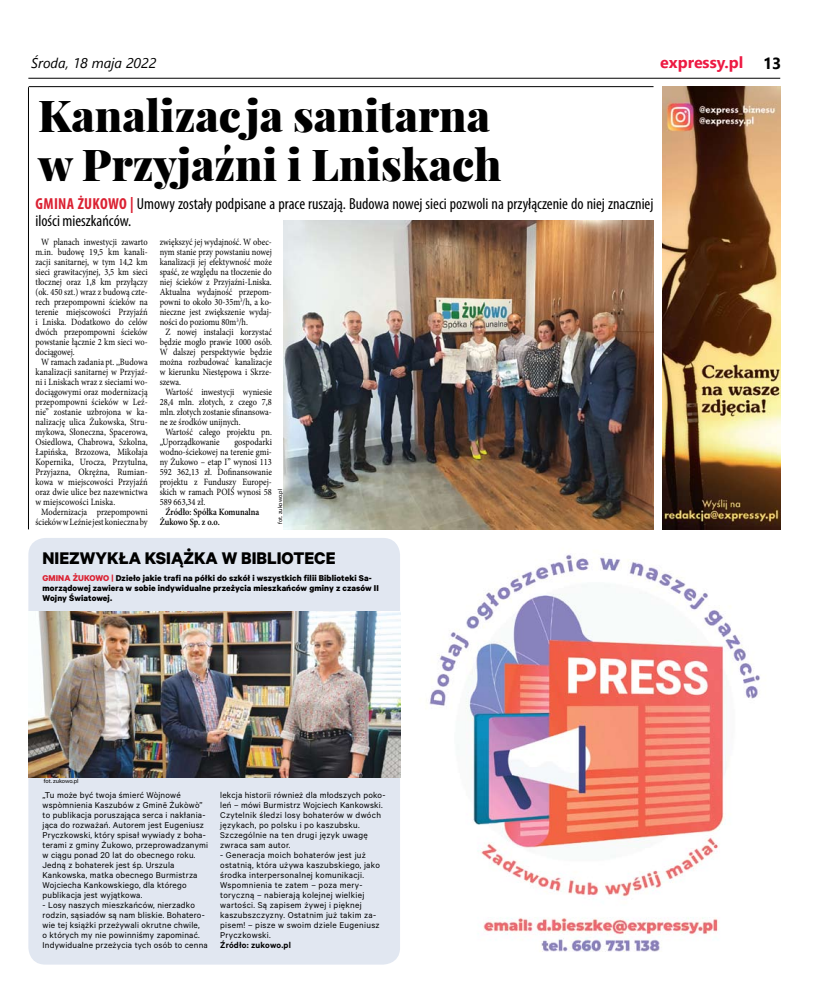
<style>
.page{position:relative;width:820px;height:993px;background:#fff}
.page>*{position:absolute;margin:0;border:0;box-sizing:border-box;transform-origin:0 0}
.t1{font:900 44px/49px "Playfair Display";color:#000}
.t2{font:700 19px "Calibre";color:#000}
.t3{font:condensed 16px/17px "Myriad Pro";color:#000}
.t4{font:700 16px "Segoe UI";color:#ed1942}
.t5{font:700 condensed 16px "Myriad Pro";letter-spacing:.02em;color:#db2233}
.t6{font:italic 14px "Segoe UI";color:#000}
.t7{font:9.6px/10px "Minion Pro";color:#000;text-align:justify;scale:.87 1}
.t8{font:600 9.6px/10px "Minion Pro";color:#000;scale:.87 1}
.t9{font:9.5px/10px "Calibre";letter-spacing:.02em;color:#000}
.t10{font:700 9.5px/10px "Calibre";letter-spacing:.01em;color:#000}
.t11{font:600 9.5px "Calibre";letter-spacing:.02em;color:#000}
.t12{font:700 9.5px "Calibre";color:#db2233}
.t13{font:6px "Myriad Pro";color:#000}
.s1{color:#000}
.s2{font-weight:700;color:#db2233}
.s3{color:#db2233}
</style>
<div class="page">
<hr style="left:28px;top:78px;width:752px;height:1px;background:#000">
<hr style="left:29px;top:86px;width:624px;height:1px;background:#000">
<hr style="left:28px;top:87px;width:1px;height:442px;background:#000">
<img style="left:284px;top:220px;width:369px;height:309px">
<img style="left:662px;top:86px;width:118px;height:443px">
<div style="left:28px;top:537px;width:372px;height:427px;background:#e1e7f1;border-radius:17px"></div>
<img style="left:28px;top:611px;width:372px;height:166px">
<img style="left:429px;top:554px;width:331px;height:398px">
<h3 class="t6" style="left:31px;top:50px;width:126px">Środa, 18 maja 2022</h3>
<h3 class="t4" style="left:660px;top:48px;width:123px">expressy.pl <span class="s1">13</span></h3>
<h1 class="t1" style="left:38px;top:90px;width:464px">Kanalizacja sanitarna w Przyjaźni i Lniskach</h1>
<h3 class="t5" style="left:36px;top:194px;width:75px">GMINA ŻUKOWO</h3>
<h3 class="t3" style="left:35px;top:195px;width:619px;text-indent:95px"><span class="s2">|</span> Umowy zostały podpisane a prace ruszają. Budowa nowej sieci pozwoli na przyłączenie do niej znaczniej ilości mieszkańców.</h3>
<p class="t7" style="left:41px;top:237px;width:124px">W planach inwestycji zawarto</p>
<p class="t7" style="left:35px;top:247px;width:130px">m.in. budowę 19,5 km kanali-</p>
<p class="t7" style="left:35px;top:257px;width:130px">zacji sanitarnej, w tym 14,2 km</p>
<p class="t7" style="left:35px;top:267px;width:130px">sieci grawitacyjnej, 3,5 km sieci</p>
<p class="t7" style="left:35px;top:277px;width:130px">tłocznej oraz 1,8 km przyłączy</p>
<p class="t7" style="left:35px;top:287px;width:130px">(ok. 450 szt.) wraz z budową czte-</p>
<p class="t7" style="left:35px;top:297px;width:130px">rech przepompowni ścieków na</p>
<p class="t7" style="left:35px;top:307px;width:130px">terenie miejscowości Przyjaźń</p>
<p class="t7" style="left:35px;top:317px;width:130px">i Lniska. Dodatkowo do celów</p>
<p class="t7" style="left:35px;top:327px;width:130px">dwóch przepompowni ścieków</p>
<p class="t7" style="left:35px;top:337px;width:130px">powstanie łącznie 2 km sieci wo-</p>
<p class="t7" style="left:35px;top:347px;width:47px">dociągowej.</p>
<p class="t7" style="left:41px;top:357px;width:124px">W ramach zadania pt. ,,Budowa</p>
<p class="t7" style="left:35px;top:366px;width:130px">kanalizacji sanitarnej w Przyjaź-</p>
<p class="t7" style="left:35px;top:376px;width:130px">ni i Lniskach wraz z sieciami wo-</p>
<p class="t7" style="left:35px;top:386px;width:130px">dociągowymi oraz modernizacją</p>
<p class="t7" style="left:35px;top:396px;width:130px">przepompowni ścieków w Leź-</p>
<p class="t7" style="left:35px;top:406px;width:130px">nie” zostanie uzbrojona w ka-</p>
<p class="t7" style="left:35px;top:416px;width:130px">nalizację ulica Żukowska, Stru-</p>
<p class="t7" style="left:35px;top:426px;width:130px">mykowa, Słoneczna, Spacerowa,</p>
<p class="t7" style="left:35px;top:436px;width:130px">Osiedlowa, Chabrowa, Szkolna,</p>
<p class="t7" style="left:35px;top:446px;width:130px">Łapińska, Brzozowa, Mikołaja</p>
<p class="t7" style="left:35px;top:456px;width:130px">Kopernika, Urocza, Przytulna,</p>
<p class="t7" style="left:35px;top:466px;width:130px">Przyjazna, Okrężna, Rumian-</p>
<p class="t7" style="left:35px;top:476px;width:130px">kowa w miejscowości Przyjaźń</p>
<p class="t7" style="left:35px;top:486px;width:130px">oraz dwie ulice bez nazewnictwa</p>
<p class="t7" style="left:35px;top:496px;width:93px">w miejscowości Lniska.</p>
<p class="t7" style="left:41px;top:506px;width:124px">Modernizacja przepompowni</p>
<p class="t7" style="left:35px;top:516px;width:130px">ścieków wLeźnie jest konieczna by</p>
<p class="t7" style="left:160px;top:236px;width:130px">zwiększyć jej wydajność. W obec-</p>
<p class="t7" style="left:160px;top:246px;width:130px">nym stanie przy powstaniu nowej</p>
<p class="t7" style="left:160px;top:256px;width:130px">kanalizacji jej efektywność może</p>
<p class="t7" style="left:160px;top:266px;width:130px">spaść, ze względu na tłoczenie do</p>
<p class="t7" style="left:160px;top:276px;width:130px">niej ścieków z Przyjaźni-Lniska.</p>
<p class="t7" style="left:160px;top:286px;width:130px">Aktualna wydajność przepom-</p>
<p class="t7" style="left:160px;top:296px;width:130px">powni to około 30-35m<sup>3</sup>/h, a ko-</p>
<p class="t7" style="left:160px;top:307px;width:130px">nieczne jest zwiększenie wydaj-</p>
<p class="t7" style="left:160px;top:317px;width:103px">ności do poziomu 80m<sup>3</sup>/h.</p>
<p class="t7" style="left:165px;top:327px;width:124px">Z nowej instalacji korzystać</p>
<p class="t7" style="left:160px;top:337px;width:130px">będzie mogło prawie 1000 osób.</p>
<p class="t7" style="left:160px;top:347px;width:130px">W dalszej perspektywie będzie</p>
<p class="t7" style="left:160px;top:357px;width:130px">można rozbudować kanalizacje</p>
<p class="t7" style="left:160px;top:367px;width:130px">w kierunku Niestępowa i Skrze-</p>
<p class="t7" style="left:160px;top:377px;width:26px">szewa.</p>
<p class="t7" style="left:165px;top:387px;width:124px">Wartość inwestycji wyniesie</p>
<p class="t7" style="left:160px;top:397px;width:130px">28,4 mln. złotych, z czego 7,8</p>
<p class="t7" style="left:160px;top:407px;width:130px">mln. złotych zostanie sfinansowa-</p>
<p class="t7" style="left:160px;top:417px;width:95px">ne ze środków unijnych.</p>
<p class="t7" style="left:165px;top:427px;width:124px">Wartość całego projektu pn.</p>
<p class="t7" style="left:160px;top:437px;width:71px">„Uporządkowanie</p>
<p class="t7" style="left:160px;top:437px;width:130px;text-indent:75px">gospodarki wodno-ściekowej na terenie gmi&shy;ny Żukowo – etap I” wynosi 113<br>592 362,13 zł. Dofinansowanie projektu z Funduszy Europej&shy;skich w ramach POIŚ wynosi 58<br>589 663,34 zł.</p>
<p class="t8" style="left:160px;top:506px;width:116px;text-indent:6px">Źródło: Spółka Komunalna<br>Żukowo Sp. z o.o.</p>
<p class="t13" style="left:276px;top:523px;width:36px;rotate:-90deg">fot. zukowo.pl</p>
<h2 class="t2" style="left:43px;top:546px;width:294px">Niezwykła książka w bibliotece</h2>
<p class="t12" style="left:43px;top:572px;width:20px">GMINA</p>
<p class="t12" style="left:73px;top:572px;width:8px">ŻUKOWO</p>
<p class="t10" style="left:43px;top:573px;width:334px;text-indent:69px"><span class="s3">|</span> Dzieło jakie trafi na półki do szkół i wszystkich filii Biblioteki Sa&shy;morządowej zawiera w sobie indywidualne przeżycia mieszkańców gminy z czasów II<br>Wojny Światowej.</p>
<p class="t13" style="left:44px;top:777px;width:36px">fot. zukowo.pl</p>
<p class="t9" style="left:43px;top:789px;width:167px">„Tu może być twoja śmierć Wòjnowé wspòmnienia Kaszubów z Gminë Żukòwò” to publikacja poruszająca serca i nakłania&shy;jąca do rozważań. Autorem jest Eugeniusz Pryczkowski, który spisał wywiady z boha&shy;terami z gminy Żukowo, przeprowadzanymi w ciągu ponad 20 lat do obecnego roku.<br>Jedną z bohaterek jest śp. Urszula Kankowska, matka obecnego Burmistrza Wojciecha Kankowskiego, dla którego publikacja jest wyjątkowa.</p>
<p class="t9" style="left:43px;top:899px;width:167px">- Losy naszych mieszkańców, nierzadko rodzin, sąsiadów są nam bliskie. Bohatero&shy;wie tej książki przeżywali okrutne chwile,<br>o których my nie powinniśmy zapominać.<br>Indywidualne przeżycia tych osób to cenna</p>
<p class="t9" style="left:220px;top:789px;width:167px">lekcja historii również dla młodszych poko&shy;leń – mówi Burmistrz Wojciech Kankowski.<br>Czytelnik śledzi losy bohaterów w dwóch językach, po polsku i po kaszubsku.<br>Szczególnie na ten drugi język uwagę zwraca sam autor.</p>
<p class="t9" style="left:220px;top:849px;width:161px">- Generacja moich bohaterów jest już ostatnią, która używa kaszubskiego, jako środka interpersonalnej komunikacji.<br>Wspomnienia te zatem – poza mery&shy;toryczną – nabierają kolejnej wielkiej wartości. Są zapisem żywej i pięknej kaszubszczyzny. Ostatnim już takim za&shy;pisem! – pisze w swoim dziele Eugeniusz Pryczkowski.</p>
<p class="t11" style="left:220px;top:939px;width:72px">Źródło: zukowo.pl</p>
</div>
